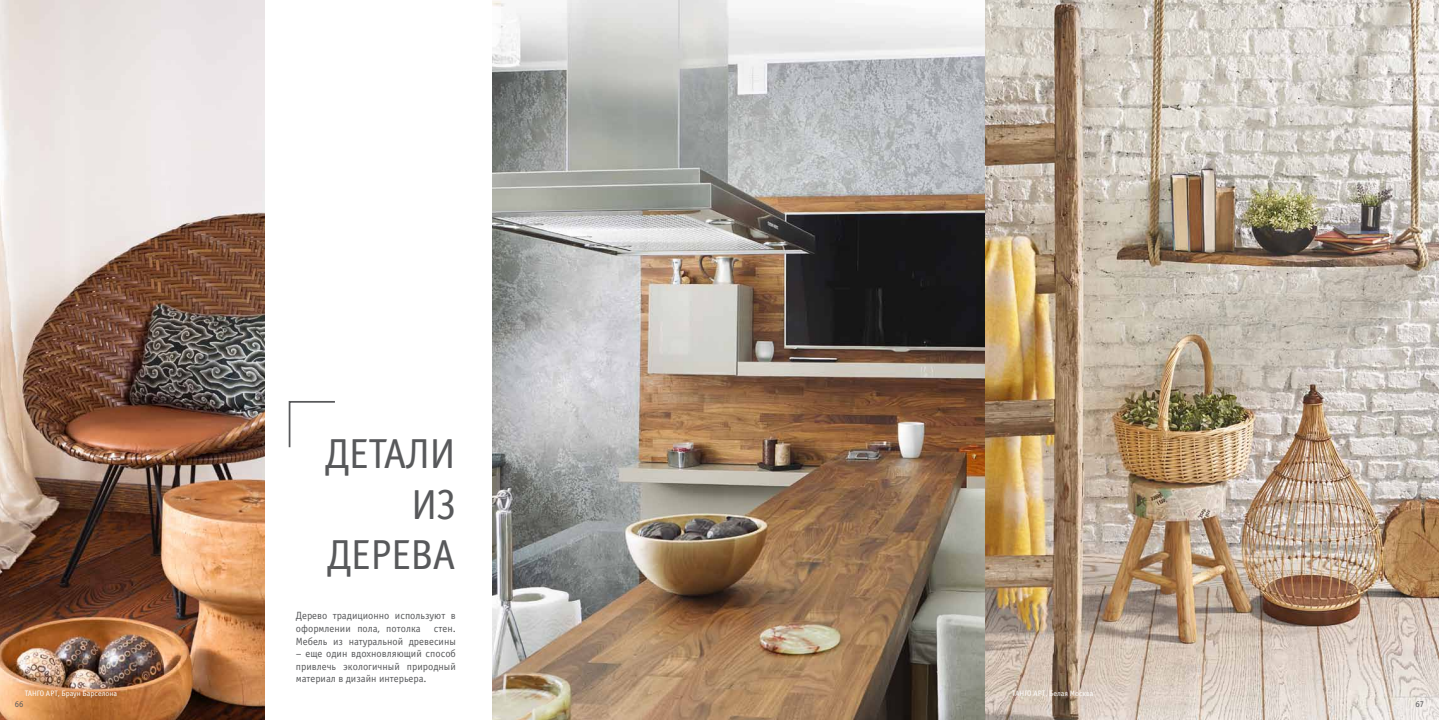
<style>
.page{position:relative;width:1439px;height:720px;background:#fff}
.page>*{position:absolute;margin:0;border:0;box-sizing:border-box;transform-origin:0 0}
.t1{font:42px "Officina Sans C";color:#58595b}
.t2{font:10.5px/12.6px "Officina Sans C";color:#58595b}
.t3{font:8.75px "Officina Sans ITC Pro";color:#58595b}
.t4{font:7.88px "Officina Sans C";color:#fff}
</style>
<div class="page">
<img style="left:0;top:0;width:265px;height:719px">
<svg style="left:288px;top:401px;width:47px;height:47px"></svg>
<img style="left:492px;top:0;width:947px;height:719px">
<h1 class="t1" style="left:325px;top:431px;width:125px">ДЕТАЛИ</h1>
<h1 class="t1" style="left:411px;top:481px;width:21px">ИЗ</h1>
<h1 class="t1" style="left:327px;top:531px;width:46px">ДЕРЕВА</h1>
<p class="t2" style="left:296px;top:609px;width:161px">Дерево традиционно используют в оформлении пола, потолка</p>
<p class="t2" style="left:296px;top:622px;width:161px;text-align:right">стен.<br>Мебель из натуральной древесины</p>
<p class="t2" style="left:296px;top:647px;width:161px;text-align:justify">– еще один вдохновляющий способ привлечь экологичный природный материал в дизайн интерьера.</p>
<p class="t4" style="left:25px;top:689px;width:94px">ТАН ГО АРТ, Браун Барселона</p>
<p class="t4" style="left:1012px;top:689px;width:83px">ТАН ГО АРТ, Белая Москва</p>
<p class="t3" style="left:15px;top:699px;width:10px">66</p>
<p class="t3" style="left:1415px;top:699px;width:10px">67</p>
</div>
